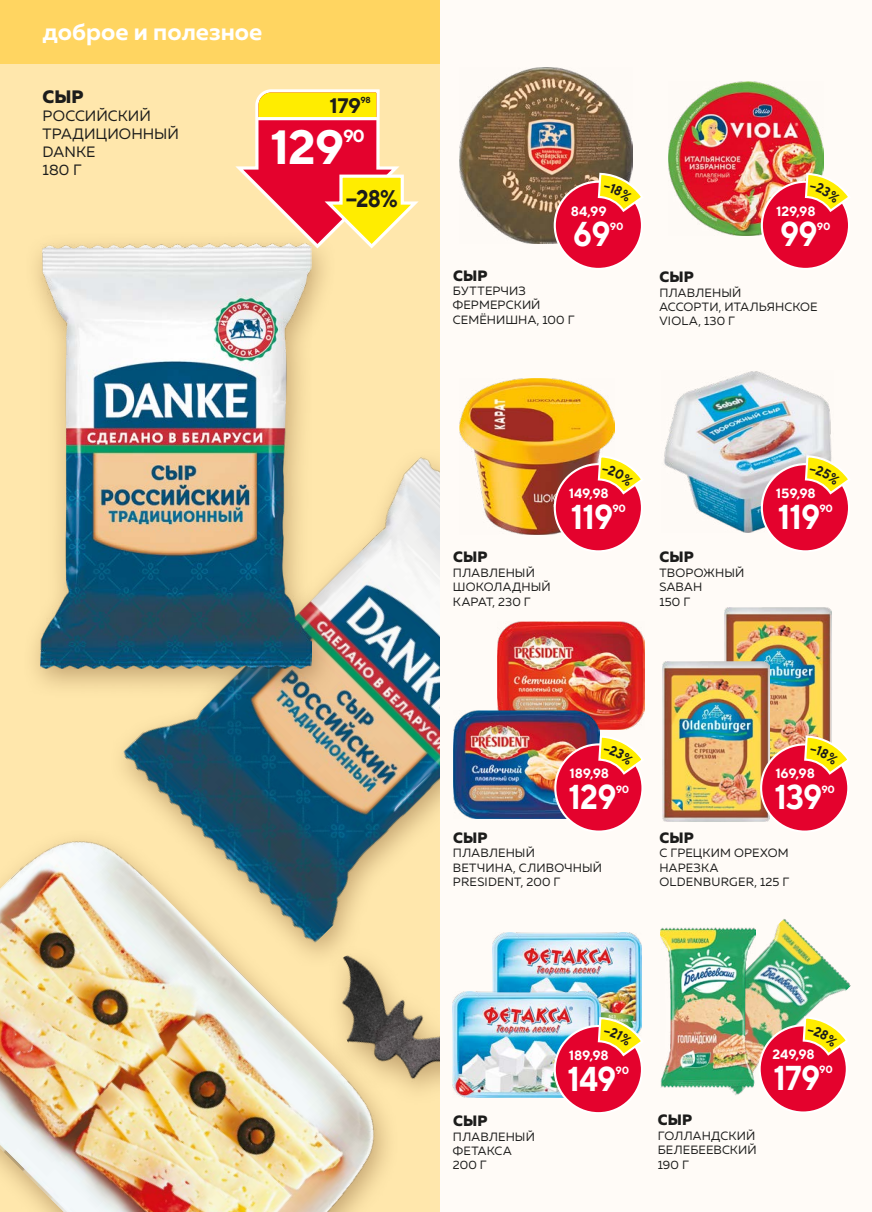
<style>
.page{position:relative;width:872px;height:1212px;background:#fff}
.page>*{position:absolute;margin:0;border:0;box-sizing:border-box;transform-origin:0 0}
.t1{font:700 48px "TT Norms";color:#fff}
.t2{font:700 34.5px "TT Norms";letter-spacing:-.025em;color:#fff;scale:.9 1}
.t3{font:700 24px "Muller";color:#fff}
.t4{font:700 24px "TT Norms";color:#1c1c1b;scale:.9 1}
.t5{font:700 21px "TT Norms";color:#1c1c1b}
.t6{font:800 18px "Muller";color:#1c1c1b}
.t7{font:700 17.55px "TT Norms";color:#fff}
.t8{font:15px/18px "Muller";color:#1c1c1b}
.t9{font:800 15px "Muller";letter-spacing:.015em;color:#1c1c1b}
.t10{font:700 13.5px "TT Norms";letter-spacing:-.015em;color:#fff}
.t11{font:12px/14.4px "Muller";letter-spacing:.01em;color:#1c1c1b}
.t12{font:700 10.5px "TT Norms";letter-spacing:-.025em;color:#fff}
.t13{font:700 8.7px "TT Norms";color:#1c1c1b}
</style>
<div class="page">
<div style="left:0;top:64px;width:440px;height:1148px;background:#ffe7ac"></div>
<div style="left:0;top:0;width:440px;height:64px;background:#ffd561"></div>
<img style="left:404px;top:1001px;width:36px;height:89px">
<img style="left:122px;top:457px;width:318px;height:383px">
<div style="left:21px;top:229px;width:317px;height:470px;background:#673d16;opacity:.4"></div>
<img style="left:40px;top:243px;width:271px;height:425px">
<div style="left:440px;top:0;width:432px;height:1212px;background:#fffbf7"></div>
<svg style="left:231px;top:89px;width:188px;height:162px"></svg>
<hr style="left:257px;top:117px;width:120px;height:3px;background:#fff">
<img style="left:459px;top:68px;width:173px;height:175px">
<div style="left:555px;top:182px;width:87px;height:87px;background:#e4022d;border-radius:50%"></div>
<img style="left:669px;top:81px;width:155px;height:154px">
<div style="left:762px;top:182px;width:87px;height:87px;background:#e4022d;border-radius:50%"></div>
<div style="left:760px;top:181px;width:90px;height:89px;border:2px solid #fff;border-radius:50%"></div>
<img style="left:459px;top:378px;width:155px;height:156px">
<div style="left:555px;top:464px;width:87px;height:87px;background:#e4022d;border-radius:50%"></div>
<img style="left:664px;top:371px;width:168px;height:161px">
<div style="left:762px;top:464px;width:87px;height:87px;background:#e4022d;border-radius:50%"></div>
<div style="left:760px;top:463px;width:90px;height:89px;border:2px solid #fff;border-radius:50%"></div>
<img style="left:498px;top:621px;width:146px;height:108px">
<img style="left:453px;top:710px;width:147px;height:108px">
<div style="left:555px;top:744px;width:87px;height:87px;background:#e4022d;border-radius:50%"></div>
<div style="left:554px;top:743px;width:89px;height:90px;border:2px solid #fff;border-radius:50%"></div>
<img style="left:724px;top:608px;width:108px;height:152px">
<img style="left:662px;top:662px;width:108px;height:160px">
<div style="left:761px;top:744px;width:87px;height:87px;background:#e4022d;border-radius:50%"></div>
<div style="left:760px;top:743px;width:89px;height:90px;border:2px solid #fff;border-radius:50%"></div>
<img style="left:493px;top:932px;width:148px;height:84px">
<img style="left:452px;top:991px;width:149px;height:106px">
<div style="left:555px;top:1026px;width:87px;height:87px;background:#e4022d;border-radius:50%"></div>
<img style="left:671px;top:919px;width:180px;height:176px">
<div style="left:759px;top:1025px;width:88px;height:87px;background:#e4022d;border-radius:50%"></div>
<div style="left:758px;top:1024px;width:90px;height:89px;border:2px solid #fff;border-radius:50%"></div>
<img style="left:0;top:811px;width:404px;height:401px">
<img style="left:660px;top:927px;width:95px;height:160px">
<svg style="left:596px;top:172px;width:46px;height:93px"></svg>
<svg style="left:803px;top:172px;width:47px;height:93px"></svg>
<svg style="left:596px;top:454px;width:46px;height:94px"></svg>
<svg style="left:803px;top:454px;width:47px;height:94px"></svg>
<svg style="left:597px;top:734px;width:46px;height:94px"></svg>
<svg style="left:803px;top:734px;width:46px;height:94px"></svg>
<svg style="left:596px;top:1016px;width:46px;height:93px"></svg>
<svg style="left:801px;top:1015px;width:49px;height:94px"></svg>
<h3 class="t3" style="left:43px;top:17px;width:221px">доброе и полезное</h3>
<h3 class="t6" style="left:43px;top:86px;width:43px">СЫР</h3>
<p class="t8" style="left:43px;top:107px;width:138px">РОССИЙСКИЙ<br>ТРАДИЦИОННЫЙ<br>DANKE<br>180 Г</p>
<h3 class="t5" style="left:329px;top:92px;width:33px">179</h3>
<p class="t13" style="left:360px;top:95px;width:12px">98</p>
<h1 class="t1" style="left:270px;top:117px;width:76px">129</h1>
<h3 class="t7" style="left:343px;top:125px;width:23px">90</h3>
<h3 class="t4" style="left:346px;top:183px;width:59px">−28%</h3>
<p class="t10" style="left:571px;top:202px;width:37px">84,99</p>
<p class="t10" style="left:776px;top:202px;width:41px">129,98</p>
<h2 class="t2" style="left:573px;top:213px;width:43px">69</h2>
<p class="t12" style="left:610px;top:220px;width:15px">90</p>
<h2 class="t2" style="left:780px;top:213px;width:43px">99</h2>
<p class="t12" style="left:817px;top:220px;width:15px">90</p>
<p class="t9" style="left:453px;top:266px;width:36px">СЫР</p>
<p class="t11" style="left:453px;top:283px;width:123px">БУТТЕРЧИЗ<br>ФЕРМЕРСКИЙ<br>СЕМЁНИШНА, 100 Г</p>
<p class="t9" style="left:659px;top:267px;width:36px">СЫР</p>
<p class="t11" style="left:659px;top:285px;width:160px">ПЛАВЛЕНЫЙ<br>АССОРТИ, ИТАЛЬЯНСКОЕ<br>VIOLA, 130 Г</p>
<p class="t9" style="left:453px;top:548px;width:36px">СЫР</p>
<p class="t11" style="left:453px;top:565px;width:99px">ПЛАВЛЕНЫЙ<br>ШОКОЛАДНЫЙ<br>КАРАТ, 230 Г</p>
<p class="t10" style="left:569px;top:485px;width:41px">149,98</p>
<h2 class="t2" style="left:571px;top:495px;width:49px">119</h2>
<p class="t12" style="left:612px;top:502px;width:15px">90</p>
<p class="t9" style="left:659px;top:548px;width:36px">СЫР</p>
<p class="t11" style="left:659px;top:565px;width:86px">ТВОРОЖНЫЙ<br>SABAH<br>150 Г</p>
<p class="t10" style="left:776px;top:485px;width:41px">159,98</p>
<h2 class="t2" style="left:778px;top:495px;width:49px">119</h2>
<p class="t12" style="left:819px;top:502px;width:15px">90</p>
<p class="t10" style="left:569px;top:765px;width:41px">189,98</p>
<p class="t10" style="left:775px;top:765px;width:41px">169,98</p>
<h2 class="t2" style="left:568px;top:775px;width:55px">129</h2>
<p class="t12" style="left:615px;top:782px;width:15px">90</p>
<h2 class="t2" style="left:774px;top:775px;width:55px">139</h2>
<p class="t12" style="left:821px;top:782px;width:15px">90</p>
<p class="t9" style="left:453px;top:828px;width:36px">СЫР</p>
<p class="t11" style="left:453px;top:845px;width:150px">ПЛАВЛЕНЫЙ<br>ВЕТЧИНА, СЛИВОЧНЫЙ<br>PRESIDENT, 200 Г</p>
<p class="t9" style="left:659px;top:828px;width:36px">СЫР</p>
<p class="t11" style="left:659px;top:845px;width:131px">С ГРЕЦКИМ ОРЕХОМ<br>НАРЕЗКА<br>OLDENBURGER, 125 Г</p>
<p class="t9" style="left:453px;top:1111px;width:36px">СЫР</p>
<p class="t11" style="left:453px;top:1129px;width:83px">ПЛАВЛЕНЫЙ<br>ФЕТАКСА<br>200 Г</p>
<p class="t10" style="left:569px;top:1047px;width:41px">189,98</p>
<h2 class="t2" style="left:567px;top:1057px;width:56px">149</h2>
<p class="t12" style="left:615px;top:1064px;width:15px">90</p>
<p class="t9" style="left:658px;top:1111px;width:36px">СЫР</p>
<p class="t11" style="left:658px;top:1128px;width:100px">ГОЛЛАНДСКИЙ<br>БЕЛЕБЕЕВСКИЙ<br>190 Г</p>
<p class="t10" style="left:772px;top:1046px;width:44px">249,98</p>
<h2 class="t2" style="left:773px;top:1056px;width:53px">179</h2>
<p class="t12" style="left:819px;top:1063px;width:15px">90</p>
</div>
